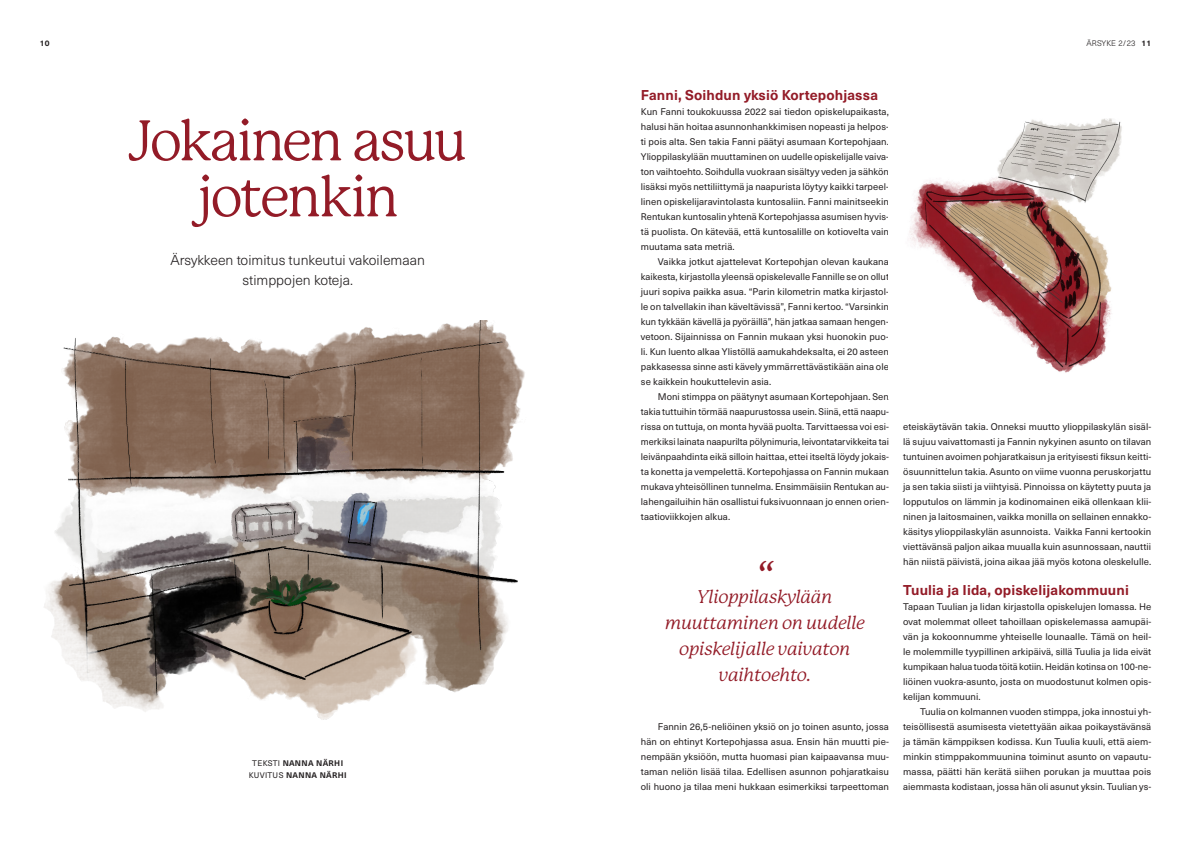
<style>
.page{position:relative;width:1191px;height:842px;background:#fff}
.page>*{position:absolute;margin:0;border:0;box-sizing:border-box;transform-origin:0 0}
.iso_otsikko{font:56px/56px "P22 Mackinac Pro";letter-spacing:-.055em;color:#931b27;text-align:center}
.t1{font:italic 36px "P22 Mackinac Pro";color:#931b27}
.lainaus{font:italic 18px/26px "P22 Mackinac Pro";letter-spacing:-.025em;color:#931b27;text-align:center}
.väliotsikko_iso{font:700 14px "Neue Haas Unica W1 G";letter-spacing:.01em;color:#931b27}
.ingressi{font:300 14px/20px "Neue Haas Unica W1 G";color:#231f20;text-align:center}
.leipis_sisennetty{font:9.5px/15px "Neue Haas Unica W1 G";letter-spacing:.01em;color:#231f20;text-align:justify}
.leipis{font:9.5px/15px "Neue Haas Unica W1 G";letter-spacing:.01em;color:#231f20;text-align:justify}
.tekijänimike{font:700 8px "Neue Haas Unica W1 G";letter-spacing:.03em;color:#231f20}
.t2{font:300 8px "Neue Haas Unica W1 G";letter-spacing:.005em;color:#231f20}
.s1{font-weight:400}
</style>
<div class="page">
<img style="left:44px;top:320px;width:481px;height:400px">
<img style="left:909px;top:118px;width:213px;height:255px">
<p class="t2" style="left:1086px;top:37px;width:51px">ÄRSYKE 2/23</p>
<p class="tekijänimike" style="left:40px;top:37px;width:11px">10</p>
<p class="tekijänimike" style="left:1141px;top:37px;width:11px">11</p>
<p class="iso_otsikko" style="left:128px;top:113px;width:341px">Jokainen asuu jotenkin</p>
<p class="ingressi" style="left:170px;top:249px;width:256px">Ärsykkeen toimitus tunkeutui vakoilemaan stimppojen koteja.</p>
<p class="tekijänimike" style="left:252px;top:757px;width:92px"><span class="s1">TEKSTI</span> NANNA NÄRHI</p>
<p class="tekijänimike" style="left:249px;top:769px;width:99px"><span class="s1">KUVITUS</span> NANNA NÄRHI</p>
<p class="väliotsikko_iso" style="left:641px;top:84px;width:239px">Fanni, Soihdun yksiö Kortepohjassa</p>
<p class="leipis" style="left:641px;top:103px;width:250px">Kun Fanni toukokuussa 2022 sai tiedon opiskelupaikasta, halusi hän hoitaa asunnonhankkimisen nopeasti ja helpos&shy;ti pois alta. Sen takia Fanni päätyi asumaan Kortepohjaan.<br>Ylioppilaskylään muuttaminen on uudelle opiskelijalle vaiva&shy;ton vaihtoehto. Soihdulla vuokraan sisältyy veden ja sähkön lisäksi myös nettiliittymä ja naapurista löytyy kaikki tarpeel&shy;linen opiskelijaravintolasta kuntosaliin. Fanni mainitseekin Rentukan kuntosalin yhtenä Kortepohjassa asumisen hyvis&shy;tä puolista. On kätevää, että kuntosalille on kotiovelta vain muutama sata metriä.</p>
<p class="leipis_sisennetty" style="left:641px;top:253px;width:250px;text-indent:17px">Vaikka jotkut ajattelevat Kortepohjan olevan kaukana kaikesta, kirjastolla yleensä opiskelevalle Fannille se on ollut juuri sopiva paikka asua. “Parin kilometrin matka kirjastol&shy;le on talvellakin ihan käveltävissä”, Fanni kertoo. “Varsinkin kun tykkään kävellä ja pyöräillä”, hän jatkaa samaan hengen&shy;vetoon. Sijainnissa on Fannin mukaan yksi huonokin puo&shy;li. Kun luento alkaa Ylistöllä aamukahdeksalta, ei 20 asteen pakkasessa sinne asti kävely ymmärrettävästikään aina ole se kaikkein houkuttelevin asia.</p>
<p class="leipis_sisennetty" style="left:641px;top:388px;width:250px;text-indent:17px">Moni stimppa on päätynyt asumaan Kortepohjaan. Sen takia tuttuihin törmää naapurustossa usein. Siinä, että naapu&shy;rissa on tuttuja, on monta hyvää puolta. Tarvittaessa voi esi&shy;merkiksi lainata naapurilta pölynimuria, leivontatarvikkeita tai leivänpaahdinta eikä silloin haittaa, ettei itseltä löydy jokais&shy;ta konetta ja vempelettä. Kortepohjassa on Fannin mukaan mukava yhteisöllinen tunnelma. Ensimmäisiin Rentukan au&shy;lahengailuihin hän osallistui fuksivuonnaan jo ennen orien&shy;taatioviikkojen alkua.</p>
<p class="t1" style="left:756px;top:554px;width:18px">“</p>
<p class="lainaus" style="left:665px;top:584px;width:202px">Ylioppilaskylään muuttaminen on uudelle opiskelijalle vaivaton vaihtoehto.</p>
<p class="leipis_sisennetty" style="left:641px;top:718px;width:250px;text-indent:17px">Fannin 26,5-neliöinen yksiö on jo toinen asunto, jossa hän on ehtinyt Kortepohjassa asua. Ensin hän muutti pie&shy;nempään yksiöön, mutta huomasi pian kaipaavansa muu&shy;taman neliön lisää tilaa. Edellisen asunnon pohjaratkaisu oli huono ja tilaa meni hukkaan esimerkiksi tarpeettoman</p>
<p class="leipis_sisennetty" style="left:903px;top:418px;width:250px">eteiskäytävän takia. Onneksi muutto ylioppilaskylän sisäl&shy;lä sujuu vaivattomasti ja Fannin nykyinen asunto on tilavan tuntuinen avoimen pohjaratkaisun ja erityisesti fiksun keitti&shy;ösuunnittelun takia. Asunto on viime vuonna peruskorjattu ja sen takia siisti ja viihtyisä. Pinnoissa on käytetty puuta ja lopputulos on lämmin ja kodinomainen eikä ollenkaan klii&shy;ninen ja laitosmainen, vaikka monilla on sellainen ennakko&shy;käsitys ylioppilaskylän asunnoista. Vaikka Fanni kertookin viettävänsä paljon aikaa muualla kuin asunnossaan, nauttii hän niistä päivistä, joina aikaa jää myös kotona oleskelulle.</p>
<p class="väliotsikko_iso" style="left:903px;top:579px;width:227px">Tuulia ja Iida, opiskelijakommuuni</p>
<p class="leipis" style="left:903px;top:598px;width:250px">Tapaan Tuulian ja Iidan kirjastolla opiskelujen lomassa. He ovat molemmat olleet tahoillaan opiskelemassa aamupäi&shy;vän ja kokoonnumme yhteiselle lounaalle. Tämä on heil&shy;le molemmille tyypillinen arkipäivä, sillä Tuulia ja Iida eivät kumpikaan halua tuoda töitä kotiin. Heidän kotinsa on 100-ne&shy;liöinen vuokra-asunto, josta on muodostunut kolmen opis&shy;kelijan kommuuni.</p>
<p class="leipis_sisennetty" style="left:903px;top:703px;width:250px;text-indent:17px">Tuulia on kolmannen vuoden stimppa, joka innostui yh&shy;teisöllisestä asumisesta vietettyään aikaa poikaystävänsä ja tämän kämppiksen kodissa. Kun Tuulia kuuli, että aiem&shy;minkin stimppakommuunina toiminut asunto on vapautu&shy;massa, päätti hän kerätä siihen porukan ja muuttaa pois aiemmasta kodistaan, jossa hän oli asunut yksin. Tuulian ys-</p>
</div>
